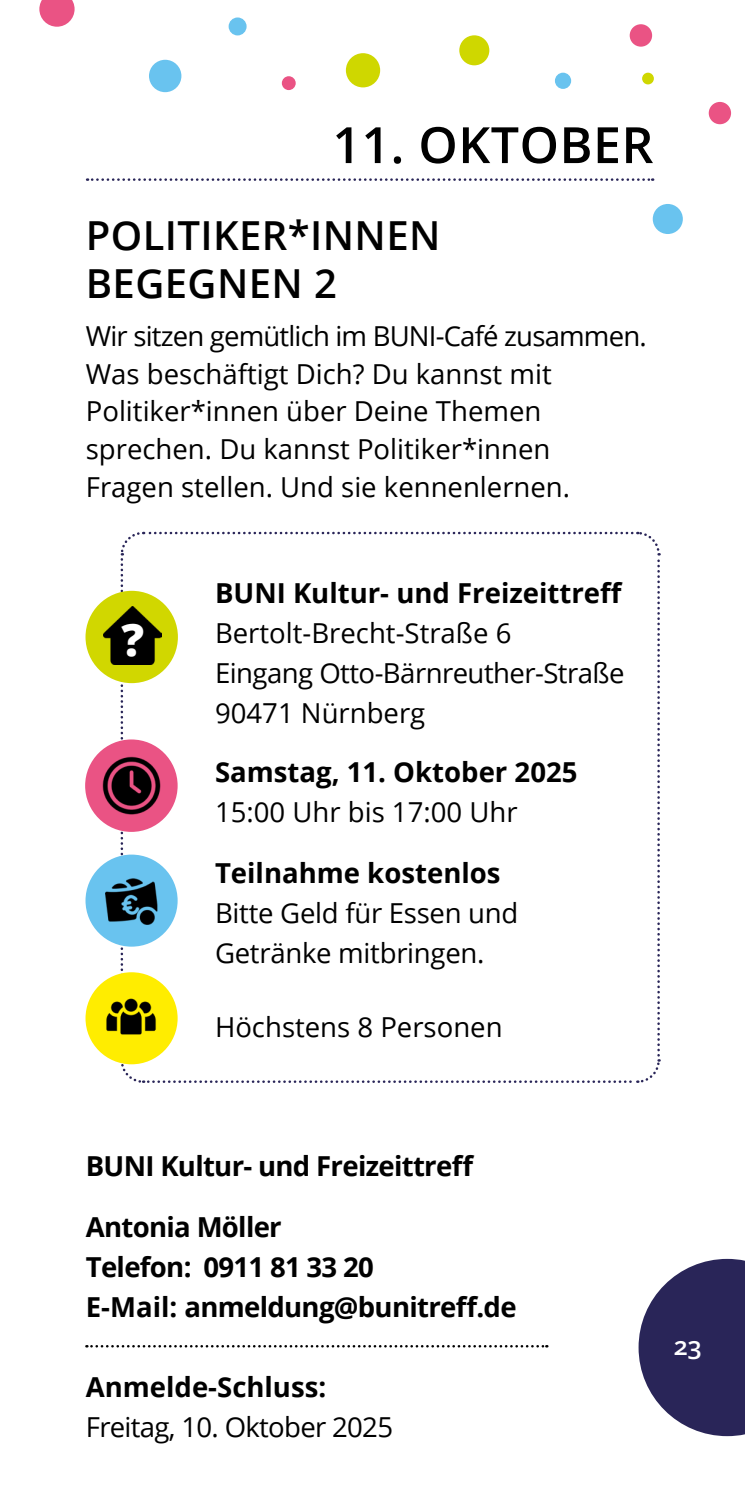
<style>
.page{position:relative;width:745px;height:1489px;background:#fff}
.page>*{position:absolute;margin:0;border:0;box-sizing:border-box;transform-origin:0 0}
.t1{font:600 50px "Open Sans";letter-spacing:.01em;color:#000}
.t2{font:800 44.75px "Open Sans";color:#fff}
.t3{font:600 40px/48px "Open Sans";letter-spacing:.01em;color:#000}
.t4{font:27.5px/37.5px "Open Sans";color:#000}
.t5{font:700 27.5px/40px "Open Sans";letter-spacing:-.025em;color:#000}
.t6{font:700 27.5px "Open Sans";color:#000}
.t7{font:27.5px "Open Sans";letter-spacing:-.025em;color:#000}
.t8{font:600 25px "Open Sans";color:#fff}
</style>
<div class="page">
<div style="left:629px;top:24px;width:22px;height:23px;background:#ea5384;border-radius:50%"></div>
<div style="left:708px;top:102px;width:22px;height:22px;background:#ea5384;border-radius:50%"></div>
<svg style="left:39px;top:0;width:35px;height:27px"></svg>
<div style="left:282px;top:76px;width:13px;height:14px;background:#ea5384;border-radius:50%"></div>
<div style="left:652px;top:204px;width:30px;height:30px;background:#69c3ef;border-radius:50%"></div>
<div style="left:554px;top:73px;width:16px;height:16px;background:#69c3ef;border-radius:50%"></div>
<div style="left:228px;top:17px;width:18px;height:18px;background:#69c3ef;border-radius:50%"></div>
<div style="left:149px;top:60px;width:32px;height:32px;background:#69c3ef;border-radius:50%"></div>
<div style="left:459px;top:35px;width:30px;height:30px;background:#cfd700;border-radius:50%"></div>
<div style="left:345px;top:53px;width:35px;height:34px;background:#cfd700;border-radius:50%"></div>
<div style="left:641px;top:73px;width:12px;height:11px;background:#cfd700;border-radius:50%"></div>
<svg style="left:119px;top:531px;width:541px;height:552px"></svg>
<svg style="left:86px;top:1345px;width:461px;height:2px"></svg>
<svg style="left:87px;top:178px;width:565px;height:3px"></svg>
<div style="left:85px;top:739px;width:92px;height:92px;background:#ea5384;border-radius:50%"></div>
<img style="left:102px;top:756px;width:59px;height:59px">
<div style="left:85px;top:972px;width:92px;height:92px;background:#ffed00;border-radius:50%"></div>
<img style="left:106px;top:998px;width:50px;height:37px">
<div style="left:85px;top:854px;width:92px;height:92px;background:#69c3ef;border-radius:50%"></div>
<img style="left:105px;top:878px;width:52px;height:47px">
<div style="left:85px;top:590px;width:93px;height:93px;background:#d1d700;border-radius:50%"></div>
<img style="left:104px;top:606px;width:58px;height:58px">
<svg style="left:638px;top:1258px;width:106px;height:177px"></svg>
<h1 class="t1" style="left:332px;top:111px;width:322px">11. OKTOBER</h1>
<h3 class="t3" style="left:86px;top:210px;width:356px">POLITIKER*INNEN<br>BEGEGNEN 2</h3>
<p class="t4" style="left:86px;top:317px;width:562px">Wir sitzen gemütlich im BUNI-Café zusammen.<br>Was beschäftigt Dich? Du kannst mit Politiker*innen über Deine Themen sprechen. Du kannst Politiker*innen<br>Fragen stellen. Und sie kennenlernen.</p>
<h2 class="t2" style="left:121px;top:605px;width:24px">?</h2>
<p class="t6" style="left:215px;top:573px;width:409px">BUNI Kultur- und Freizeittreff</p>
<p class="t4" style="left:215px;top:612px;width:411px;line-height:40px">Bertolt-Brecht-Straße 6<br>Eingang Otto-Bärnreuther-Straße<br>90471 Nürnberg</p>
<p class="t6" style="left:215px;top:752px;width:364px">Samstag, 11. Oktober 2025</p>
<p class="t4" style="left:215px;top:792px;width:304px">15:00 Uhr bis 17:00 Uhr</p>
<p class="t6" style="left:215px;top:853px;width:287px">Teilnahme kostenlos</p>
<p class="t4" style="left:215px;top:892px;width:305px;line-height:40px">Bitte Geld für Essen und<br>Getränke mitbringen.</p>
<p class="t4" style="left:215px;top:1007px;width:289px">Höchstens 8 Personen</p>
<p class="t5" style="left:86px;top:1144px;width:389px">BUNI Kultur- und Freizeittreff</p>
<p class="t5" style="left:86px;top:1206px;width:432px">Antonia Möller<br>Telefon: 0911 81 33 20<br>E-Mail: anmeldung@bunitreff.de</p>
<p class="t6" style="left:86px;top:1367px;width:242px">Anmelde-Schluss:</p>
<p class="t7" style="left:86px;top:1407px;width:308px">Freitag, 10. Oktober 2025</p>
<p class="t8" style="left:673px;top:1328px;width:29px">23</p>
</div>
